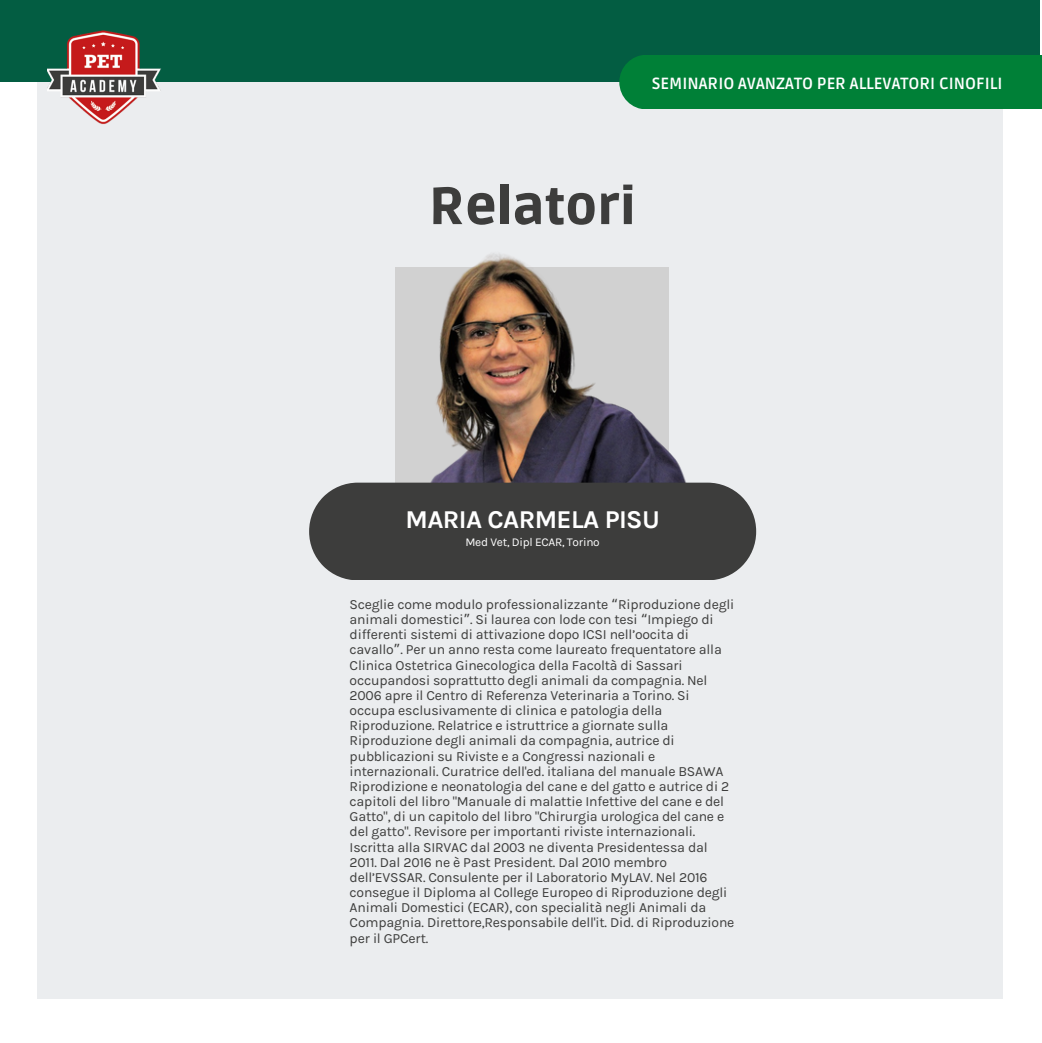
<style>
.page{position:relative;width:1042px;height:1043px;background:#fff}
.page>*{position:absolute;margin:0;border:0;box-sizing:border-box;transform-origin:0 0}
.t1{font:900 51.98px "Ruda";color:#3d3d3c}
.t2{font:700 25.72px "Karla";letter-spacing:-.025em;color:#fff}
.t3{font:700 16.1px "Ruda";color:#fff}
.t4{font:14px/15.2px "Karla";letter-spacing:-.015em;color:#3d3d3c}
.t5{font:11.9px "Karla";letter-spacing:-.025em;color:#fff}
.s1{font-family:"Noto Sans Gurmukhi"}
</style>
<div class="page">
<div style="left:37px;top:34px;width:965px;height:964px;background:#ebedef"></div>
<div style="left:0;top:0;width:1039px;height:81px;background:#035d42"></div>
<img style="left:47px;top:30px;width:114px;height:94px">
<img style="left:395px;top:253px;width:291px;height:229px">
<div style="left:309px;top:482px;width:447px;height:98px;background:#3d3d3c"></div>
<div style="left:619px;top:55px;width:422px;height:53px;background:#008037"></div>
<p class="t3" style="left:651px;top:74px;width:352px">SEMINARIO AVANZATO PER ALLEVATORI CINOFILI</p>
<h1 class="t1" style="left:429px;top:176px;width:208px">Relatori</h1>
<h2 class="t2" style="left:405px;top:504px;width:256px">MARIA CARMELA PISU</h2>
<p class="t5" style="left:465px;top:535px;width:136px">Med Vet, Dipl ECAR, Torino</p>
<p class="t4" style="left:349px;top:596px;width:386px">Sceglie come modulo professionalizzante <span class="s1">“</span>Riproduzione degli animali domestici<span class="s1">”</span>. Si laurea con lode con tesi <span class="s1">“</span>Impiego di differenti sistemi di attivazione dopo ICSI nell’oocita di cavallo<span class="s1">”</span>. Per un anno resta come laureato frequentatore alla Clinica Ostetrica Ginecologica della Facoltà di Sassari occupandosi soprattutto degli animali da compagnia. Nel 2006 apre il Centro di Referenza Veterinaria a Torino. Si occupa esclusivamente di clinica e patologia della Riproduzione. Relatrice e istruttrice a giornate sulla Riproduzione degli animali da compagnia, autrice di pubblicazioni su Riviste e a Congressi nazionali e internazionali. Curatrice dell'ed. italiana del manuale BSAWA Riprodizione e neonatologia del cane e del gatto e autrice di 2 capitoli del libro "Manuale di malattie Infettive del cane e del Gatto", di un capitolo del libro "Chirurgia urologica del cane e del gatto". Revisore per importanti riviste internazionali.<br>Iscritta alla SIRVAC dal 2003 ne diventa Presidentessa dal 2011. Dal 2016 ne è Past President. Dal 2010 membro dell’EVSSAR. Consulente per il Laboratorio MyLAV. Nel 2016 consegue il Diploma al College Europeo di Riproduzione degli Animali Domestici (ECAR), con specialità negli Animali da Compagnia. Direttore,Responsabile dell'it. Did. di Riproduzione per il GPCert.</p>
</div>
